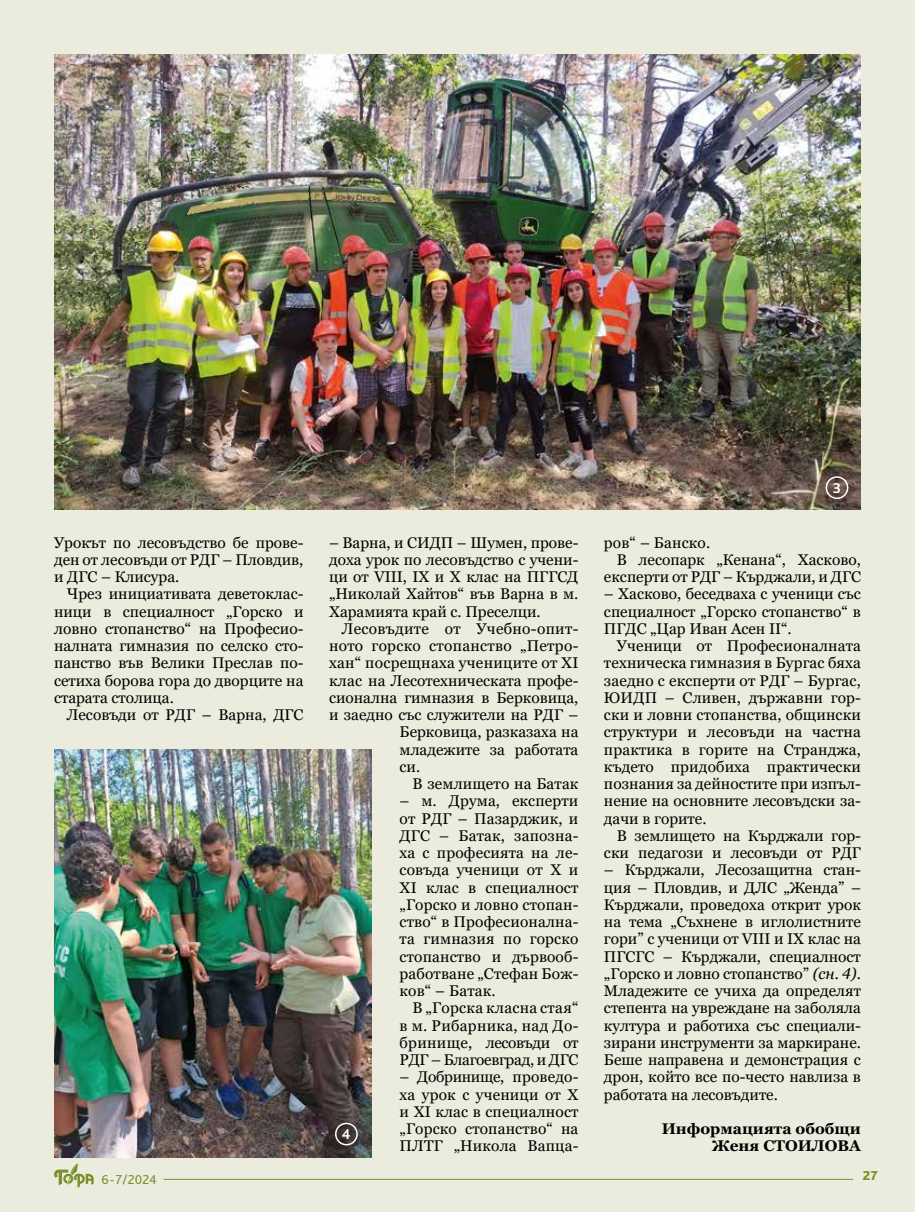
<style>
.page{position:relative;width:915px;height:1212px;background:#fff}
.page>*{position:absolute;margin:0;border:0;box-sizing:border-box;transform-origin:0 0}
.t1{font:15.45px/17.2px "Georgia Pro";color:#000;text-align:justify}
.t2{font:15.45px "Georgia Pro";letter-spacing:.02em;color:#000}
.t3{font:700 15.45px/17.2px "Georgia Pro";color:#000;text-align:right}
.t4{font:700 15px "Bliss Pro";color:#fff}
.t5{font:13.5px "Bliss Pro";color:#7a902a}
.t6{font:800 13.5px "Bliss Pro";color:#7a902a}
.s1{font-style:italic}
</style>
<div class="page">
<div style="left:0;top:0;width:914px;height:1212px;background:#ebecde"></div>
<img style="left:54px;top:750px;width:318px;height:408px">
<img style="left:54px;top:54px;width:806px;height:455px">
<div style="left:819px;top:470px;width:38px;height:38px;background:#000;opacity:.75"></div>
<div style="left:825px;top:476px;width:23px;height:23px;border:2px solid #fff;border-radius:50%"></div>
<div style="left:328px;top:1116px;width:39px;height:39px;background:#000;opacity:.75"></div>
<div style="left:335px;top:1123px;width:22px;height:22px;border:2px solid #fff;border-radius:50%"></div>
<hr style="left:163px;top:1179px;width:689px;height:1px;background:#7a902a">
<svg style="left:54px;top:1163px;width:40px;height:25px"></svg>
<p class="t1" style="left:54px;top:534px;width:251px">Урокът по лесовъдство бе прове&shy;ден от лесовъди от РДГ – Пловдив, и ДГС – Клисура.</p>
<p class="t1" style="left:54px;top:586px;width:251px;text-indent:13px">Чрез инициативата деветоклас&shy;ници в специалност „Горско и ловно стопанство“ на Професио&shy;налната гимназия по селско сто&shy;панство във Велики Преслав по&shy;сетиха борова гора до дворците на старата столица.</p>
<p class="t1" style="left:67px;top:707px;width:238px">Лесовъди от РДГ – Варна, ДГС</p>
<p class="t5" style="left:101px;top:1171px;width:57px">6-7/2024</p>
<p class="t1" style="left:329px;top:534px;width:251px">– Варна, и СИДП – Шумен, прове&shy;доха урок по лесовъдство с учени&shy;ци от VIII, IХ и Х клас на ПГГСД „Николай Хайтов“ във Варна в м.<br>Харамията край с. Преселци.</p>
<p class="t2" style="left:341px;top:620px;width:238px">Лесовъдите от Учебно-опит-</p>
<p class="t2" style="left:329px;top:637px;width:251px">ното горско стопанство „Петро-</p>
<p class="t2" style="left:329px;top:654px;width:251px">хан“ посрещнаха учениците от XI</p>
<p class="t1" style="left:329px;top:672px;width:251px">клас на Лесотехническата профе-</p>
<p class="t1" style="left:329px;top:689px;width:251px">сионална гимназия в Берковица,</p>
<p class="t1" style="left:329px;top:707px;width:251px">и заедно със служители на РДГ –</p>
<p class="t1" style="left:399px;top:724px;width:180px">Берковица, разказаха на</p>
<p class="t1" style="left:399px;top:741px;width:180px">младежите за работата</p>
<p class="t1" style="left:399px;top:758px;width:22px">си.</p>
<p class="t1" style="left:412px;top:776px;width:167px">В землището на Батак</p>
<p class="t1" style="left:399px;top:793px;width:180px">– м. Друма, експерти от РДГ – Пазарджик, и ДГС – Батак, запозна&shy;ха с професията на ле&shy;совъда ученици от Х и ХI клас в специалност „Горско и ловно стопан&shy;ство“ в Професионална&shy;та гимназия по горско стопанство и дървооб&shy;работване „Стефан Бож&shy;ков“ – Батак.</p>
<p class="t1" style="left:399px;top:1000px;width:180px;text-indent:13px">В „Горска класна стая“ в м. Рибарника, над До&shy;бринище, лесовъди от РДГ – Благоевград, и ДГС</p>
<p class="t1" style="left:399px;top:1069px;width:180px">– Добринище, проведо&shy;ха урок с ученици от Х и ХI клас в специалност „Горско стопанство“ на ПЛТГ „Никола Вапца-</p>
<p class="t4" style="left:342px;top:1125px;width:10px">4</p>
<p class="t4" style="left:832px;top:479px;width:10px">3</p>
<p class="t1" style="left:603px;top:534px;width:108px">ров“ – Банско.</p>
<p class="t1" style="left:616px;top:551px;width:245px">В лесопарк „Кенана“, Хасково,</p>
<p class="t1" style="left:603px;top:569px;width:258px">експерти от РДГ – Кърджали, и ДГС</p>
<p class="t1" style="left:603px;top:586px;width:258px">– Хасково, беседваха с ученици със специалност „Горско стопанство“ в ПГДС „Цар Иван Асен II“.</p>
<p class="t1" style="left:603px;top:638px;width:258px;text-indent:13px">Ученици от Професионалната техническа гимназия в Бургас бяха заедно с експерти от РДГ – Бургас, ЮИДП – Сливен, държавни гор&shy;ски и ловни стопанства, общински структури и лесовъди на частна практика в горите на Странджа, където придобиха практически познания за дейностите при изпъл&shy;нение на основните лесовъдски за&shy;дачи в горите.</p>
<p class="t1" style="left:603px;top:827px;width:258px;text-align:right">В землището на Кърджали гор&shy;ски педагози и лесовъди от РДГ</p>
<p class="t1" style="left:603px;top:862px;width:258px">– Кърджали, Лесозащитна стан&shy;ция – Пловдив, и ДЛС „Женда” – Кърджали, проведоха открит урок на тема „Съхнене в иглолистните гори” с ученици от VIII и IХ клас на ПГСГС – Кърджали, специалност „Горско и ловно стопанство” <span class="s1">(сн. 4)</span>.<br>Младежите се учиха да определят степента на увреждане на заболяла култура и работиха със специали&shy;зирани инструменти за маркиране.<br>Беше направена и демонстрация с дрон, който все по-често навлиза в работата на лесовъдите.</p>
<p class="t3" style="left:661px;top:1121px;width:201px">Информацията обобщи<br>Женя СТОИЛОВА</p>
<p class="t6" style="left:862px;top:1167px;width:16px">27</p>
</div>
